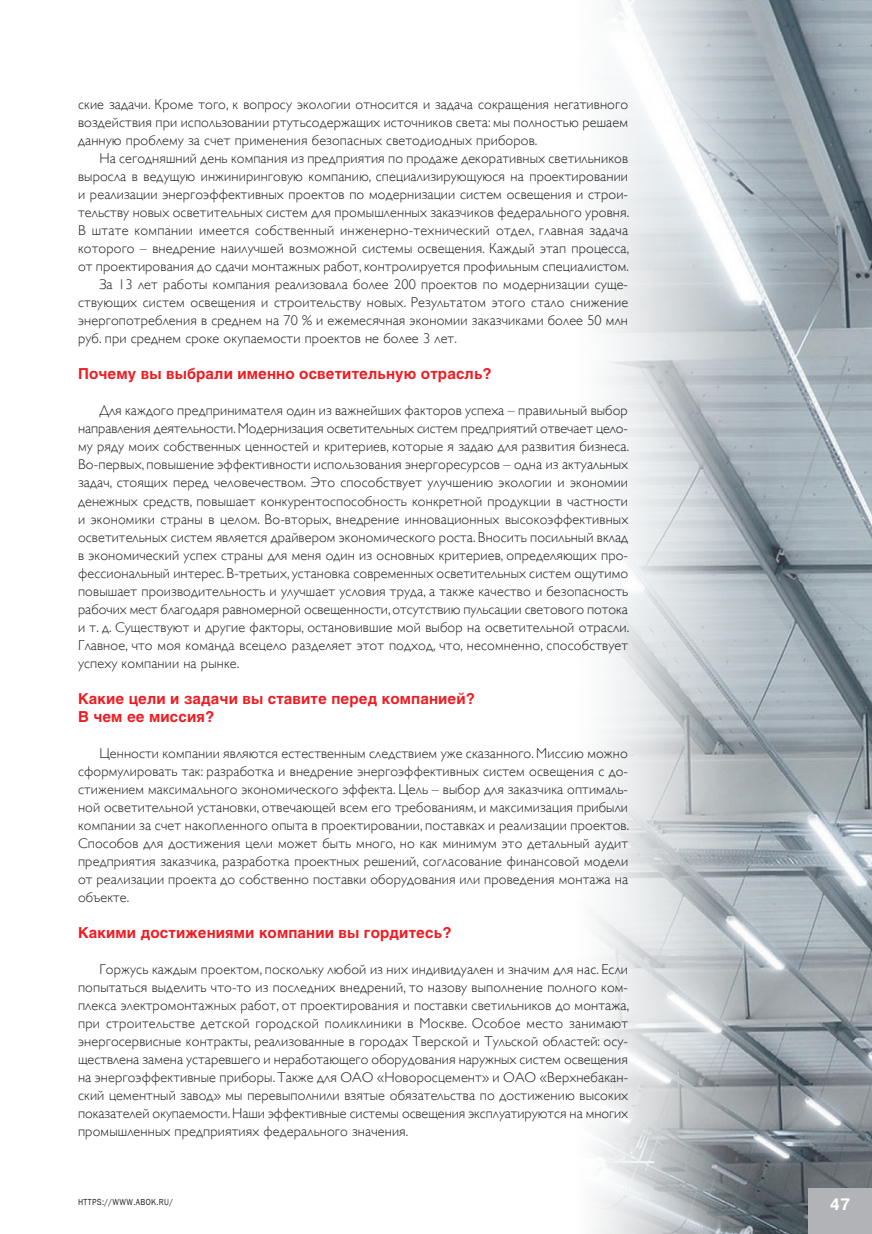
<style>
.page{position:relative;width:872px;height:1234px;background:#fff}
.page>*{position:absolute;margin:0;border:0;box-sizing:border-box;transform-origin:0 0}
.t1{font:700 16.5px "Pragmatica";color:#fff;scale:.89 1}
.t2{font:700 15px/18px "Helios";letter-spacing:.01em;color:#ee1d23}
.t3{font:300 14.25px/18px "Gill Sans";letter-spacing:.01em;color:#231f20;text-align:justify}
.t4{font:9px "Franklin Gothic";letter-spacing:.05em;color:#231f20;scale:.89 1}
</style>
<div class="page">
<img style="left:592px;top:0;width:280px;height:1233px">
<div style="left:808px;top:1188px;width:64px;height:45px;background:#b2b3b7"></div>
<p class="t3" style="left:78px;top:95px;width:551px">ские задачи. Кроме того, к вопросу экологии относится и задача сокращения негативного воздействия при использовании ртутьсодержащих источников света: мы полностью решаем данную проблему за счет применения безопасных светодиодных приборов.</p>
<p class="t3" style="left:99px;top:149px;width:530px">На сегодняшний день компания из предприятия по продаже декоративных светильников</p>
<p class="t3" style="left:78px;top:167px;width:551px">выросла в ведущую инжиниринговую компанию, специализирующуюся на проектировании</p>
<p class="t3" style="left:78px;top:185px;width:551px">и реализации энергоэффективных проектов по модернизации систем освещения и строи-</p>
<p class="t3" style="left:78px;top:203px;width:552px">тельству новых осветительных систем для промышленных заказчиков федерального уровня.</p>
<p class="t3" style="left:78px;top:221px;width:551px">В штате компании имеется собственный инженерно-технический отдел, главная задача</p>
<p class="t3" style="left:78px;top:239px;width:552px">которого – внедрение наилучшей возможной системы освещения. Каждый этап процесса,</p>
<p class="t3" style="left:78px;top:257px;width:552px">от проектирования до сдачи монтажных работ, контролируется профильным специалистом.</p>
<p class="t3" style="left:99px;top:275px;width:530px">За 13 лет работы компания реализовала более 200 проектов по модернизации суще-</p>
<p class="t3" style="left:78px;top:293px;width:552px">ствующих систем освещения и строительству новых. Результатом этого стало снижение</p>
<p class="t3" style="left:78px;top:311px;width:551px">энергопотребления в среднем на 70 % и ежемесячная экономии заказчиками более 50 млн</p>
<p class="t3" style="left:78px;top:329px;width:380px">руб. при среднем сроке окупаемости проектов не более 3 лет.</p>
<p class="t2" style="left:78px;top:365px;width:415px">Почему вы выбрали именно осветительную отрасль?</p>
<p class="t3" style="left:78px;top:401px;width:552px;text-indent:21px">Для каждого предпринимателя один из важнейших факторов успеха – правильный выбор направления деятельности. Модернизация осветительных систем предприятий отвечает цело&shy;му ряду моих собственных ценностей и критериев, которые я задаю для развития бизнеса.<br>Во-первых, повышение эффективности использования энергоресурсов – одна из актуальных задач, стоящих перед человечеством. Это способствует улучшению экологии и экономии денежных средств, повышает конкурентоспособность конкретной продукции в частности и экономики страны в целом. Во-вторых, внедрение инновационных высокоэффективных осветительных систем является драйвером экономического роста. Вносить посильный вклад в экономический успех страны для меня один из основных критериев, определяющих про&shy;фессиональный интерес. В-третьих, установка современных осветительных систем ощутимо повышает производительность и улучшает условия труда, а также качество и безопасность рабочих мест благодаря равномерной освещенности, отсутствию пульсации светового потока и т. д. Существуют и другие факторы, остановившие мой выбор на осветительной отрасли.<br>Главное, что моя команда всецело разделяет этот подход, что, несомненно, способствует успеху компании на рынке.</p>
<p class="t2" style="left:78px;top:689px;width:398px">Какие цели и задачи вы ставите перед компанией?<br>В чем ее миссия?</p>
<p class="t3" style="left:78px;top:743px;width:552px;text-indent:21px">Ценности компании являются естественным следствием уже сказанного. Миссию можно сформулировать так: разработка и внедрение энергоэффективных систем освещения с до&shy;стижением максимального экономического эффекта. Цель – выбор для заказчика оптималь&shy;ной осветительной установки, отвечающей всем его требованиям, и максимизация прибыли компании за счет накопленного опыта в проектировании, поставках и реализации проектов.<br>Способов для достижения цели может быть много, но как минимум это детальный аудит предприятия заказчика, разработка проектных решений, согласование финансовой модели от реализации проекта до собственно поставки оборудования или проведения монтажа на объекте.</p>
<p class="t2" style="left:78px;top:923px;width:375px">Какими достижениями компании вы гордитесь?</p>
<p class="t3" style="left:78px;top:959px;width:552px;text-indent:21px">Горжусь каждым проектом, поскольку любой из них индивидуален и значим для нас. Если попытаться выделить что-то из последних внедрений, то назову выполнение полного ком&shy;плекса электромонтажных работ, от проектирования и поставки светильников до монтажа, при строительстве детской городской поликлиники в Москве. Особое место занимают энергосервисные контракты, реализованные в городах Тверской и Тульской областей: осу&shy;ществлена замена устаревшего и неработающего оборудования наружных систем освещения на энергоэффективные приборы. Также для ОАО «Новоросцемент» и ОАО «Верхнебакан&shy;ский цементный завод» мы перевыполнили взятые обязательства по достижению высоких показателей окупаемости. Наши эффективные системы освещения эксплуатируются на многих промышленных предприятиях федерального значения.</p>
<p class="t4" style="left:78px;top:1196px;width:108px">HTTPS://WWW.ABOK.RU/</p>
<p class="t1" style="left:830px;top:1193px;width:24px">47</p>
</div>
